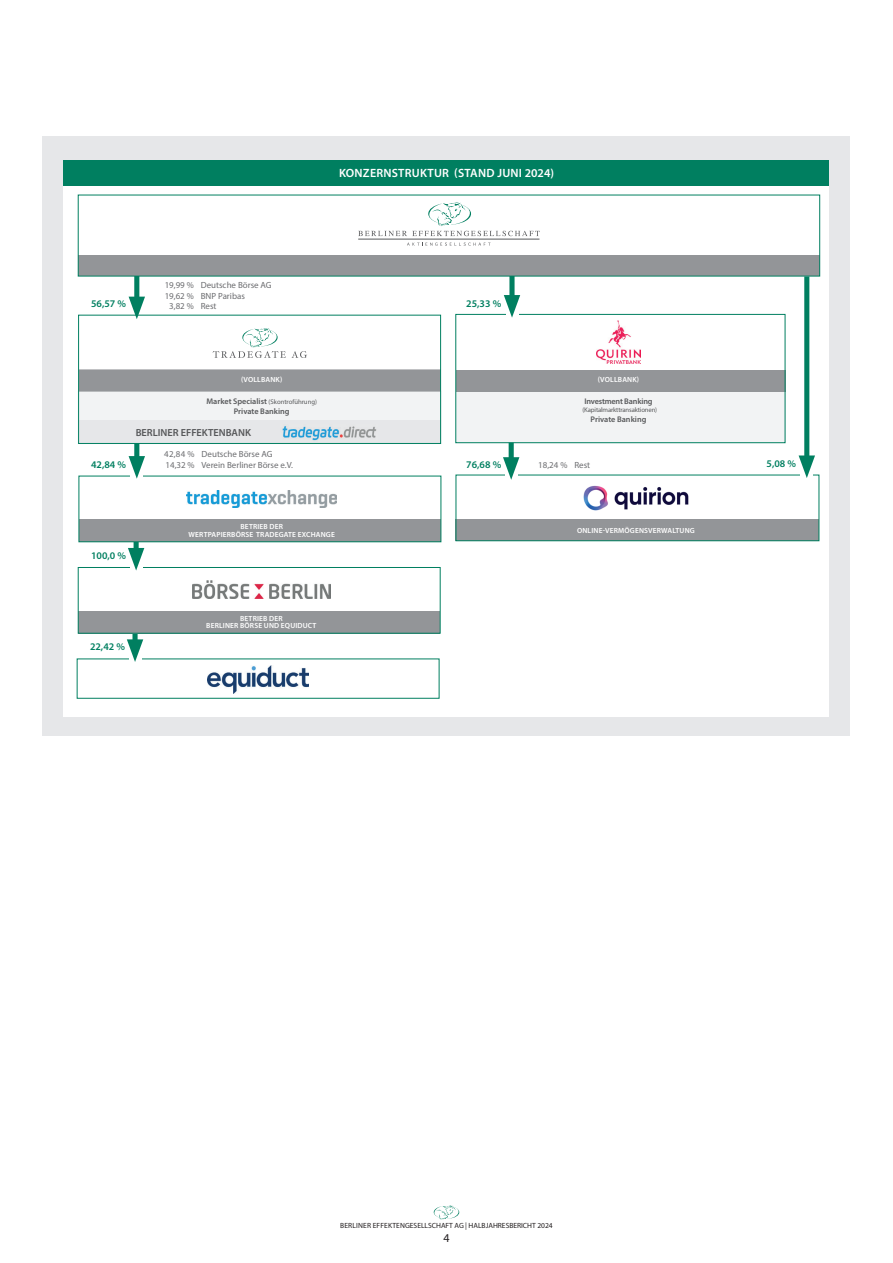
<style>
.page{position:relative;width:893px;height:1263px;background:#fff}
.page>*{position:absolute;margin:0;border:0;box-sizing:border-box;transform-origin:0 0}
.t1{font:600 12px "Myriad Pro";letter-spacing:.02em;color:#fff}
.t2{font:12px "Myriad Pro";color:#231f20}
.t3{font:600 10.35px "Myriad Pro";color:#57585a}
.t4{font:600 10.2px "Myriad Pro";color:#007f60}
.t5{font:9px/10.5px "Myriad Pro";color:#6c6d70}
.t6{font:600 8.25px/9.9px "Myriad Pro";color:#57585a;text-align:center}
.t7{font:600 8.25px "Myriad Pro";letter-spacing:-.02em;color:#57585a}
.t8{font:600 7.5px/7.5px "Myriad Pro";letter-spacing:.02em;color:#fff;text-align:center}
.t9{font:7.5px "Myriad Pro";color:#231f20}
.t10{font:6.75px "Myriad Pro";letter-spacing:-.02em;color:#57585a}
.s1{font-weight:400;font-size:6.75px}
</style>
<div class="page">
<svg style="left:434px;top:1205px;width:25px;height:15px"></svg>
<div style="left:43px;top:136px;width:807px;height:599px;background:#e6e7e9"></div>
<div style="left:64px;top:160px;width:765px;height:557px;background:#fff"></div>
<div style="left:64px;top:160px;width:765px;height:26px;background:#007f60"></div>
<div style="left:77px;top:658px;width:362px;height:41px;border:1px solid #007f60"></div>
<div style="left:132px;top:627px;width:6px;height:21px;background:#007f60"></div>
<svg style="left:127px;top:639px;width:16px;height:23px"></svg>
<div style="left:79px;top:611px;width:361px;height:22px;background:#939598"></div>
<div style="left:78px;top:567px;width:363px;height:67px;border:1px solid #007f60"></div>
<div style="left:134px;top:536px;width:5px;height:21px;background:#007f60"></div>
<svg style="left:128px;top:548px;width:16px;height:22px"></svg>
<div style="left:456px;top:519px;width:363px;height:22px;background:#939598"></div>
<div style="left:456px;top:475px;width:363px;height:66px;border:1px solid #007f60"></div>
<div style="left:456px;top:391px;width:329px;height:52px;background:#f2f3f4"></div>
<div style="left:456px;top:370px;width:329px;height:21px;background:#939598"></div>
<div style="left:455px;top:314px;width:330px;height:129px;border:1px solid #007f60"></div>
<img style="left:597px;top:320px;width:43px;height:44px">
<div style="left:78px;top:391px;width:363px;height:53px;background:#f2f3f4"></div>
<div style="left:78px;top:391px;width:363px;height:53px;border:1px solid #f2f3f4"></div>
<div style="left:79px;top:370px;width:362px;height:21px;background:#939598"></div>
<svg style="left:213px;top:328px;width:94px;height:30px"></svg>
<div style="left:79px;top:420px;width:362px;height:23px;background:#e6e7e9"></div>
<img style="left:187px;top:490px;width:150px;height:17px">
<div style="left:79px;top:520px;width:362px;height:22px;background:#939598"></div>
<div style="left:79px;top:476px;width:362px;height:66px;border:1px solid #007f60"></div>
<div style="left:78px;top:255px;width:742px;height:21px;background:#939598"></div>
<hr style="left:358px;top:239px;width:181px;height:1px;background:#57585a">
<svg style="left:358px;top:202px;width:182px;height:34px"></svg>
<svg style="left:407px;top:242px;width:83px;height:4px"></svg>
<img style="left:192px;top:581px;width:139px;height:18px">
<div style="left:134px;top:443px;width:5px;height:22px;background:#007f60"></div>
<svg style="left:129px;top:456px;width:16px;height:23px"></svg>
<div style="left:509px;top:276px;width:6px;height:28px;background:#007f60"></div>
<svg style="left:504px;top:295px;width:16px;height:23px"></svg>
<div style="left:509px;top:443px;width:5px;height:23px;background:#007f60"></div>
<svg style="left:503px;top:457px;width:16px;height:23px"></svg>
<div style="left:804px;top:276px;width:5px;height:189px;background:#007f60"></div>
<svg style="left:799px;top:455px;width:16px;height:23px"></svg>
<img style="left:208px;top:665px;width:101px;height:28px">
<img style="left:583px;top:485px;width:106px;height:26px">
<div style="left:134px;top:276px;width:5px;height:30px;background:#007f60"></div>
<svg style="left:129px;top:297px;width:16px;height:22px"></svg>
<div style="left:78px;top:315px;width:363px;height:129px;border:1px solid #007f60"></div>
<img style="left:282px;top:426px;width:95px;height:15px">
<h1 class="t1" style="left:339px;top:166px;width:217px">KONZERNSTRUKTUR (STAND JUNI 2024)</h1>
<h3 class="t4" style="left:91px;top:297px;width:36px">56,57 %</h3>
<p class="t5" style="left:165px;top:280px;width:31px;text-align:center">19,99 %<br>19,62 %<br>3,82 %</p>
<p class="t5" style="left:201px;top:280px;width:72px">Deutsche Börse AG<br>BNP Paribas<br>Rest</p>
<h3 class="t4" style="left:466px;top:297px;width:36px">25,33 %</h3>
<h3 class="t4" style="left:91px;top:458px;width:36px">42,84 %</h3>
<p class="t8" style="left:241px;top:376px;width:43px">(VOLLBANK)</p>
<p class="t6" style="left:206px;top:396px;width:112px">Market Specialist <span class="s1">(Skontroführung)<br></span>Private Banking</p>
<h2 class="t3" style="left:136px;top:425px;width:117px">BERLINER EFFEKTENBANK</h2>
<p class="t8" style="left:598px;top:376px;width:43px">(VOLLBANK)</p>
<p class="t7" style="left:584px;top:396px;width:70px">Investment Banking</p>
<p class="t10" style="left:582px;top:405px;width:76px">(Kapitalmarkttransaktionen)</p>
<p class="t6" style="left:591px;top:414px;width:57px">Private Banking</p>
<p class="t5" style="left:164px;top:448px;width:32px">42,84 %<br>14,32 %</p>
<p class="t5" style="left:202px;top:448px;width:93px">Deutsche Börse AG<br>Verein Berliner Börse e.V.</p>
<h3 class="t4" style="left:466px;top:458px;width:36px">76,68 %</h3>
<h3 class="t4" style="left:767px;top:457px;width:31px">5,08 %</h3>
<p class="t5" style="left:538px;top:459px;width:53px">18,24 % Rest</p>
<h3 class="t4" style="left:91px;top:549px;width:36px">100,0 %</h3>
<p class="t8" style="left:189px;top:523px;width:148px">BETRIEB DER<br>WERTPAPIERBÖRSE TRADEGATE EXCHANGE</p>
<p class="t8" style="left:577px;top:526px;width:119px">ONLINE-VERMÖGENSVERWALTUNG</p>
<h3 class="t4" style="left:90px;top:640px;width:36px">22,42 %</h3>
<p class="t8" style="left:206px;top:614px;width:112px">BETRIEB DER<br>BERLINER BÖRSE UND EQUIDUCT</p>
<p class="t9" style="left:340px;top:1221px;width:214px">BERLINER EFFEKTENGESELLSCHAFT AG | HALBJAHRESBERICHT 2024</p>
<h1 class="t2" style="left:443px;top:1230px;width:8px">4</h1>
</div>
